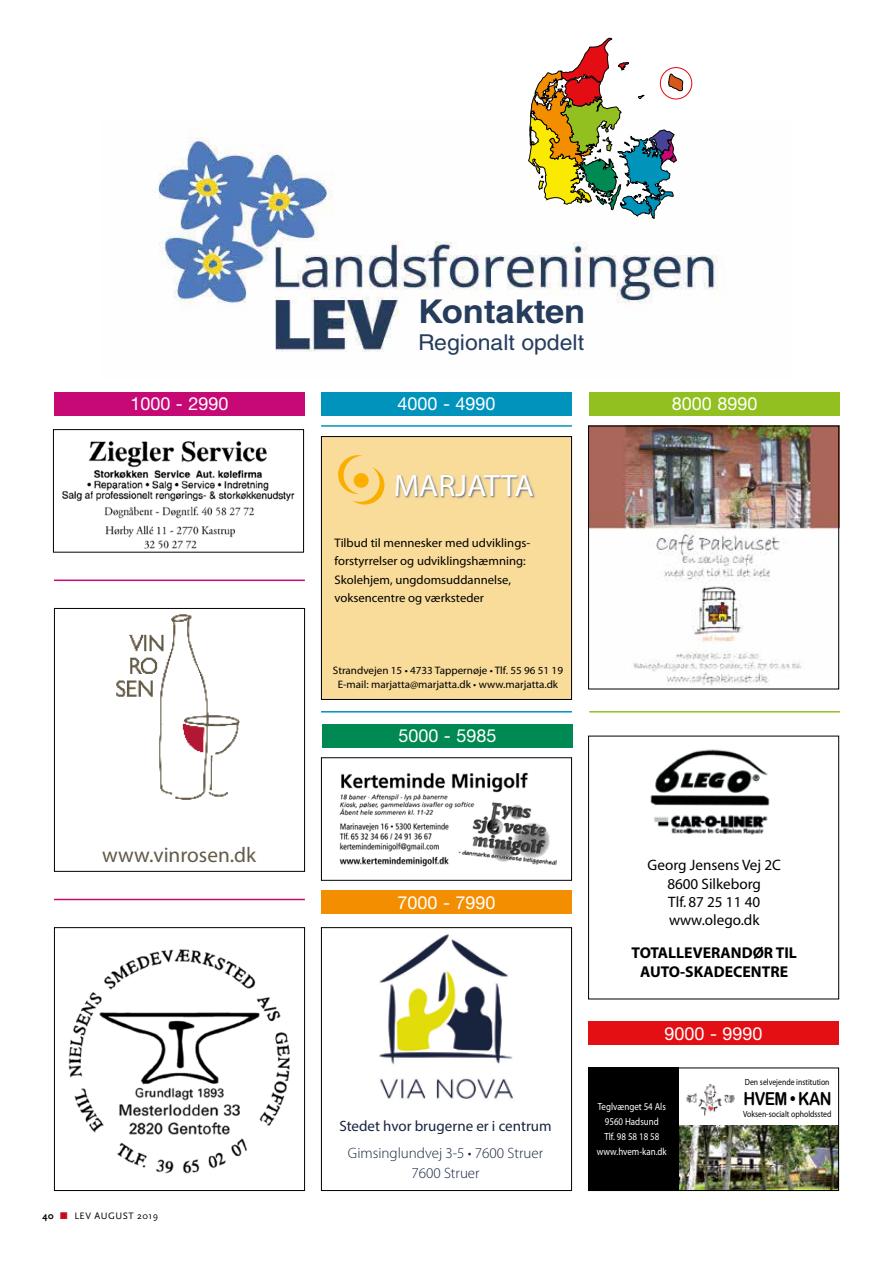
<style>
.page{position:relative;width:893px;height:1263px;background:#fff}
.page>*{position:absolute;margin:0;border:0;box-sizing:border-box;transform-origin:0 0}
.t1{font:700 32.7px "Helvetica LT Std";color:#253c5c;scale:1.05 1}
.t2{font:31.05px "Myriad Pro";color:#fff}
.t3{font:21.9px "Helvetica LT Std";color:#253c5c;scale:1.05 1}
.t4{font:21.3px "Myriad Pro";color:#645b48}
.t5{font:18px "Helvetica Neue LT Std";color:#fff}
.t6{font:17.85px "Arial Rounded MT Bold";letter-spacing:-.04em;color:#000;scale:.87 1}
.t7{font:700 15.75px/18.9px "Myriad";color:#000;text-align:center}
.t8{font:15.15px/18.1px "Myriad";color:#000;text-align:center}
.t9{font:300 15px/19.5px "Myriad Pro";color:#18243f;text-align:center}
.t10{font:15px "Myriad Pro";color:#18243f}
.t11{font:12.45px/18.6px "Myriad Pro";color:#000}
.t12{font:10.8px/14px "Myriad Pro";color:#000;text-align:center}
.t13{font:10.35px/14.9px "Myriad Pro";color:#fff;text-align:center;scale:.87 1}
.t14{font:9.75px "Scala Sans";letter-spacing:.05em;color:#000}
.t15{font:9px "Myriad Pro";color:#000;scale:.87 1}
.s1{font-weight:700}
.s2{color:#c80a21}
</style>
<div class="page">
<hr style="left:321px;top:425px;width:251px;height:2px;background:#0094bc">
<hr style="left:321px;top:711px;width:251px;height:1px;background:#0094bc">
<hr style="left:589px;top:711px;width:251px;height:1px;background:#92c020">
<div style="left:54px;top:392px;width:251px;height:24px;background:#c60975"></div>
<div style="left:321px;top:392px;width:251px;height:24px;background:#0094bc"></div>
<div style="left:322px;top:724px;width:251px;height:23px;background:#008953"></div>
<div style="left:589px;top:392px;width:251px;height:24px;background:#92c020"></div>
<div style="left:321px;top:891px;width:251px;height:23px;background:#f28e00"></div>
<hr style="left:54px;top:579px;width:251px;height:2px;background:#c60975">
<hr style="left:54px;top:899px;width:251px;height:1px;background:#c60975">
<img style="left:157px;top:138px;width:563px;height:214px">
<svg style="left:528px;top:38px;width:155px;height:181px"></svg>
<div style="left:660px;top:67px;width:32px;height:32px;border:1px solid #e30613;border-radius:50%"></div>
<div style="left:588px;top:1022px;width:251px;height:23px;background:#e30f13"></div>
<img style="left:62px;top:441px;width:233px;height:108px">
<div style="left:53px;top:429px;width:251px;height:123px;border:1px solid #000"></div>
<img style="left:116px;top:614px;width:124px;height:186px">
<div style="left:54px;top:608px;width:251px;height:264px;border:1px solid #000"></div>
<img style="left:68px;top:949px;width:222px;height:225px">
<div style="left:54px;top:927px;width:251px;height:264px;border:1px solid #000"></div>
<div style="left:321px;top:436px;width:251px;height:264px;background:#f9dc99"></div>
<img style="left:395px;top:475px;width:140px;height:24px">
<svg style="left:352px;top:467px;width:33px;height:38px"></svg>
<img style="left:338px;top:455px;width:24px;height:39px">
<img style="left:354px;top:473px;width:15px;height:15px;border-radius:7px">
<div style="left:321px;top:436px;width:251px;height:264px;border:1px solid #000"></div>
<img style="left:339px;top:772px;width:218px;height:95px">
<div style="left:321px;top:757px;width:251px;height:124px;border:1px solid #000"></div>
<img style="left:379px;top:934px;width:134px;height:165px">
<div style="left:321px;top:927px;width:251px;height:264px;border:1px solid #000"></div>
<img style="left:590px;top:428px;width:247px;height:258px">
<div style="left:588px;top:426px;width:251px;height:263px;border:1px solid #000"></div>
<img style="left:650px;top:749px;width:120px;height:86px">
<div style="left:588px;top:736px;width:251px;height:263px;border:1px solid #000"></div>
<img style="left:686px;top:1084px;width:49px;height:32px">
<img style="left:679px;top:1126px;width:158px;height:63px">
<div style="left:588px;top:1067px;width:91px;height:124px;background:#000"></div>
<div style="left:588px;top:1067px;width:251px;height:124px;border:1px solid #000"></div>
<h1 class="t1" style="left:418px;top:292px;width:161px">Kontakten</h1>
<h3 class="t3" style="left:418px;top:329px;width:160px">Regionalt opdelt</h3>
<h3 class="t5" style="left:130px;top:393px;width:100px">1000 - 2990</h3>
<h3 class="t5" style="left:397px;top:393px;width:100px">4000 - 4990</h3>
<h2 class="t2" style="left:394px;top:466px;width:142px">MARJATTA</h2>
<p class="t11" style="left:335px;top:533px;width:197px">Tilbud til mennesker med udviklings&shy;forstyrrelser og udviklingshæmning:<br>Skolehjem, ungdomsuddannelse, voksencentre og værksteder</p>
<p class="t12" style="left:333px;top:663px;width:232px">Strandvejen 15 • 4733 Tappernøje • Tlf. 55 96 51 19<br>E-mail: marjatta@marjatta.dk • www.marjatta.dk</p>
<h3 class="t5" style="left:398px;top:725px;width:100px">5000 - 5985</h3>
<h3 class="t5" style="left:672px;top:393px;width:87px">8000 8990</h3>
<h3 class="t4" style="left:102px;top:841px;width:155px">www.vinrosen.dk</h3>
<p class="t14" style="left:43px;top:1211px;width:117px"><span class="s1">40</span> <span class="s2">■</span> LEV AUGUST 2019</p>
<h3 class="t5" style="left:397px;top:892px;width:100px">7000 - 7990</h3>
<p class="t10" style="left:339px;top:1117px;width:214px">Stedet hvor brugerne er i centrum</p>
<p class="t9" style="left:348px;top:1144px;width:197px">Gimsinglundvej 3-5 • 7600 Struer<br>7600 Struer</p>
<p class="t8" style="left:647px;top:857px;width:135px">Georg Jensens Vej 2C<br>8600 Silkeborg<br>Tlf. 87 25 11 40 www.olego.dk</p>
<p class="t7" style="left:631px;top:944px;width:167px">TOTALLEVERANDØR TIL<br>AUTO-SKADECENTRE</p>
<h3 class="t5" style="left:664px;top:1023px;width:100px">9000 - 9990</h3>
<p class="t13" style="left:598px;top:1099px;width:80px">Teglvænget 54 Als</p>
<p class="t13" style="left:597px;top:1114px;width:82px">9560 Hadsund<br>Tlf. 98 58 18 58 www.hvem-kan.dk</p>
<p class="t15" style="left:745px;top:1077px;width:99px">Den selvejende institution</p>
<p class="t15" style="left:743px;top:1108px;width:103px">Voksen-socialt opholdssted</p>
<h3 class="t6" style="left:744px;top:1088px;width:102px">HVEM • KAN</h3>
</div>
